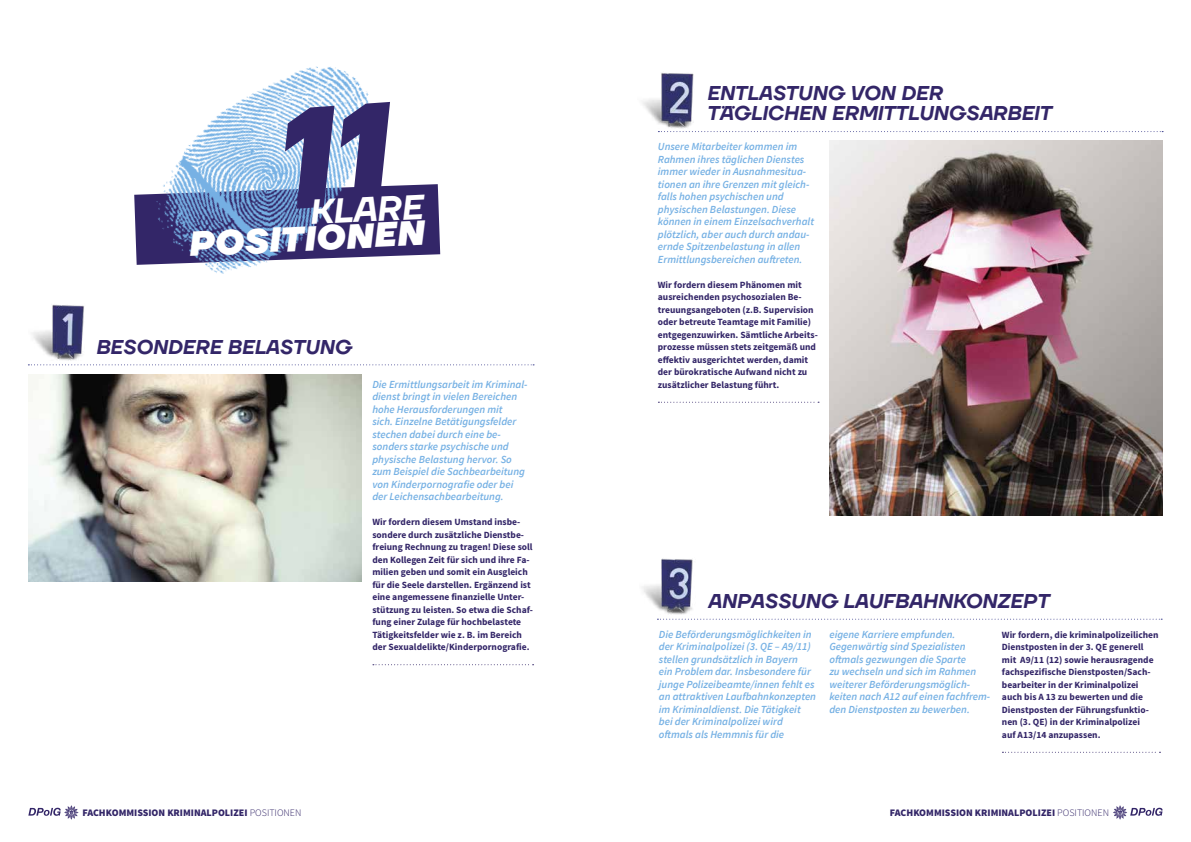
<style>
.page{position:relative;width:1191px;height:842px;background:#fff}
.page>*{position:absolute;margin:0;border:0;box-sizing:border-box;transform-origin:0 0}
.t1{font:italic 800 34.7px "TT Firs Neue";color:#fff}
.t2{font:italic 600 34.7px "TT Firs Neue";color:#fff}
.t3{font:italic 600 20px/20px "TT Firs Neue";color:#332668}
.t4{font:italic 600 10.8px/12.5px "Source Sans Pro";color:#76b1e4}
.t5{font:900 10px "Source Sans Pro";color:#332668}
.t6{font:700 9.5px/12.5px "Source Sans Pro";color:#332668}
.s1{font-weight:300}
</style>
<div class="page">
<svg style="left:28px;top:805px;width:50px;height:14px"></svg>
<svg style="left:1113px;top:805px;width:49px;height:14px"></svg>
<img style="left:28px;top:304px;width:63px;height:62px">
<img style="left:642px;top:73px;width:52px;height:60px">
<img style="left:642px;top:558px;width:68px;height:61px">
<img style="left:28px;top:374px;width:333px;height:208px">
<img style="left:830px;top:140px;width:332px;height:375px">
<svg style="left:658px;top:402px;width:161px;height:1px"></svg>
<svg style="left:28px;top:364px;width:506px;height:1px"></svg>
<svg style="left:658px;top:131px;width:505px;height:1px"></svg>
<svg style="left:657px;top:619px;width:505px;height:1px"></svg>
<svg style="left:373px;top:664px;width:160px;height:1px"></svg>
<img style="left:206px;top:66px;width:163px;height:208px">
<svg style="left:1002px;top:752px;width:158px;height:1px"></svg>
<svg style="left:134px;top:102px;width:306px;height:163px"></svg>
<h1 class="t2" style="left:308px;top:188px;width:115px;rotate:-3deg">KLARE</h1>
<h1 class="t1" style="left:186px;top:221px;width:238px;rotate:-3deg">POSITIONEN</h1>
<h2 class="t3" style="left:96px;top:337px;width:257px">BESONDERE BELASTUNG</h2>
<p class="t4" style="left:372px;top:378px;width:157px">Die Ermittlungsarbeit im Kriminal&shy;dienst bringt in vielen Bereichen hohe Herausforderungen mit<br>sich. Einzelne Betätigungsfelder stechen dabei durch eine be&shy;sonders starke psychische und physische Belastung hervor. So zum Beispiel die Sachbearbeitung von Kinderpornografie oder bei der Leichensachbearbeitung.</p>
<p class="t6" style="left:372px;top:516px;width:162px">Wir fordern diesem Umstand insbe&shy;sondere durch zusätzliche Dienstbe&shy;freiung Rechnung zu tragen! Diese soll den Kollegen Zeit für sich und ihre Fa&shy;milien geben und somit ein Ausgleich für die Seele darstellen. Ergänzend ist eine angemessene finanzielle Unter&shy;stützung zu leisten. So etwa die Schaf&shy;fung einer Zulage für hochbelastete Tätigkeitsfelder wie z. B. im Bereich der Sexualdelikte/Kinderpornografie.</p>
<h2 class="t3" style="left:707px;top:83px;width:346px">ENTLASTUNG VON DER<br>TÄGLICHEN ERMITTLUNGSARBEIT</h2>
<p class="t4" style="left:658px;top:140px;width:158px">Unsere Mitarbeiter kommen im<br>Rahmen ihres täglichen Dienstes immer wieder in Ausnahmesitua&shy;tionen an ihre Grenzen mit gleich&shy;falls hohen psychischen und physischen Belastungen. Diese können in einem Einzelsachverhalt plötzlich, aber auch durch andau&shy;ernde Spitzenbelastung in allen<br>Ermittlungsbereichen auftreten.</p>
<p class="t6" style="left:658px;top:278px;width:161px">Wir fordern diesem Phänomen mit ausreichenden psychosozialen Be&shy;treuungsangeboten (z.B. Supervision oder betreute Teamtage mit Familie) entgegenzuwirken. Sämtliche Arbeits&shy;prozesse müssen stets zeitgemäß und effektiv ausgerichtet werden, damit der bürokratische Aufwand nicht zu zusätzlicher Belastung führt.</p>
<h2 class="t3" style="left:707px;top:590px;width:343px">ANPASSUNG LAUFBAHNKONZEPT</h2>
<p class="t4" style="left:659px;top:628px;width:159px">Die Beförderungsmöglichkeiten in der Kriminalpolizei (3. QE – A9/11) stellen grundsätzlich in Bayern<br>ein Problem dar. Insbesondere für junge Polizeibeamte/innen fehlt es an attraktiven Laufbahnkonzepten im Kriminaldienst. Die Tätigkeit bei der Kriminalpolizei wird oftmals als Hemmnis für die</p>
<p class="t4" style="left:829px;top:628px;width:162px">eigene Karriere empfunden.<br>Gegenwärtig sind Spezialisten oftmals gezwungen die Sparte<br>zu wechseln und sich im Rahmen weiterer Beförderungsmöglich&shy;keiten nach A12 auf einen fachfrem&shy;den Dienstposten zu bewerben.</p>
<p class="t6" style="left:1002px;top:628px;width:158px">Wir fordern, die kriminalpolizeilichen Dienstposten in der 3. QE generell mit A9/11 (12) sowie herausragende fachspezifische Dienstposten/Sach&shy;bearbeiter in der Kriminalpolizei auch bis A 13 zu bewerten und die Dienstposten der Führungsfunktio&shy;nen (3. QE) in der Kriminalpolizei<br>auf A13/14 anzupassen.</p>
<p class="t5" style="left:82px;top:806px;width:221px">FACHKOMMISSION KRIMINALPOLIZEI <span class="s1">POSITIONEN</span></p>
<p class="t5" style="left:890px;top:806px;width:221px">FACHKOMMISSION KRIMINALPOLIZEI <span class="s1">POSITIONEN</span></p>
</div>
